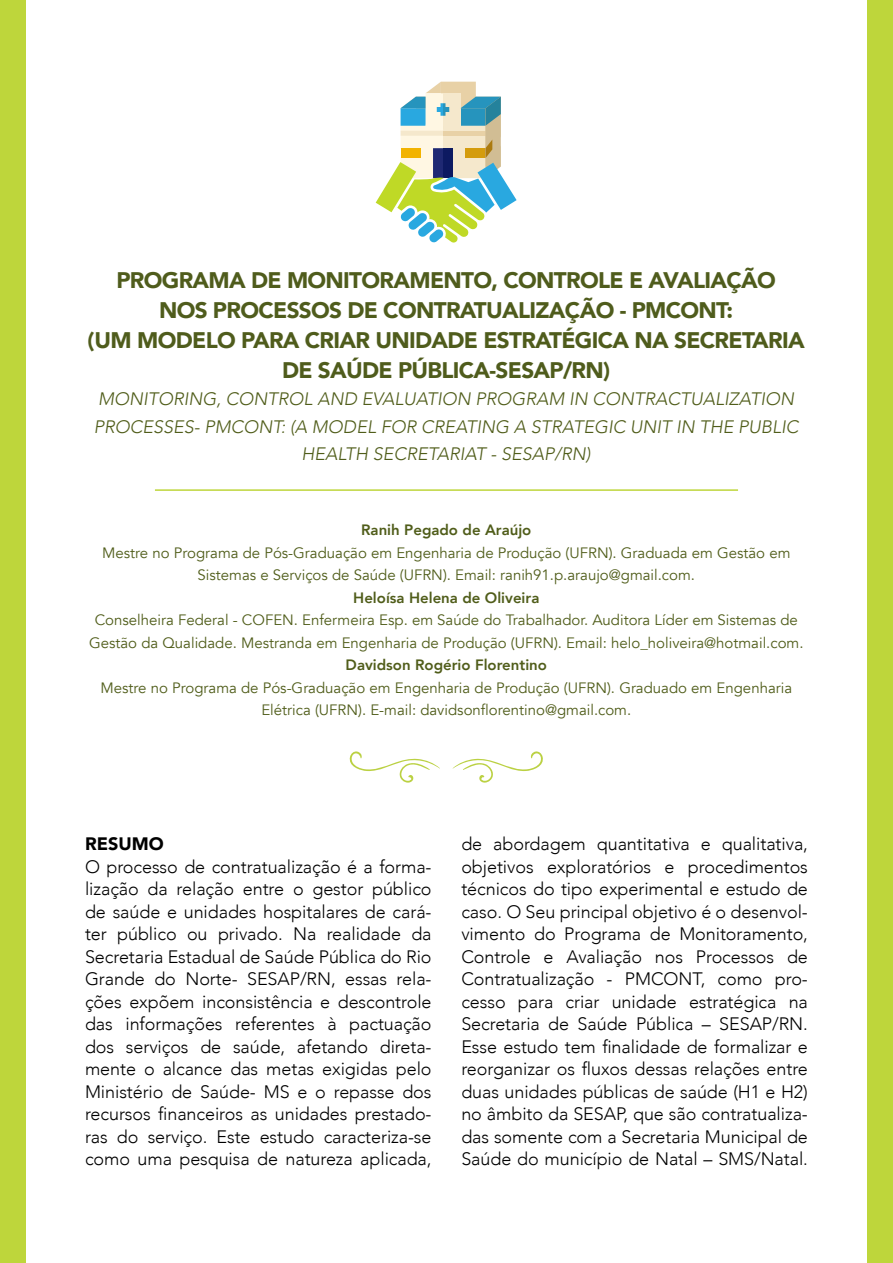
<style>
.page{position:relative;width:893px;height:1263px;background:#fff}
.page>*{position:absolute;margin:0;border:0;box-sizing:border-box;transform-origin:0 0}
.t1{font:900 22.5px/30px "Avenir";letter-spacing:-.03em;color:#4f5c1c;text-align:center}
.t2{font:300 18px/22.5px "Avenir";letter-spacing:-.005em;color:#000;text-align:justify}
.t3{font:italic 300 18px/27.6px "Avenir";color:#505d1a;text-align:center}
.t4{font:900 18px "Avenir";color:#000}
.t5{font:15px/22.5px "Avenir";color:#505d1a;text-align:center}
.t6{font:800 15px "Avenir";color:#505d1a}
</style>
<div class="page">
<div style="left:0;top:0;width:26px;height:1263px;background:#bed63b"></div>
<div style="left:867px;top:0;width:26px;height:1263px;background:#bed63b"></div>
<hr style="left:155px;top:489px;width:583px;height:2px;background:#bed63b">
<svg style="left:376px;top:82px;width:141px;height:161px"></svg>
<svg style="left:452px;top:751px;width:91px;height:32px"></svg>
<svg style="left:349px;top:751px;width:91px;height:32px"></svg>
<p class="t1" style="left:88px;top:264px;width:719px">PROGRAMA DE MONITORAMENTO, CONTROLE E AVALIAÇÃO<br>NOS PROCESSOS DE CONTRATUALIZAÇÃO - PMCONT:<br>(UM MODELO PARA CRIAR UNIDADE ESTRATÉGICA NA SECRETARIA DE SAÚDE PÚBLICA-SESAP/RN)</p>
<p class="t3" style="left:94px;top:385px;width:706px">MONITORING, CONTROL AND EVALUATION PROGRAM IN CONTRACTUALIZATION<br>PROCESSES- PMCONT: (A MODEL FOR CREATING A STRATEGIC UNIT IN THE PUBLIC<br>HEALTH SECRETARIAT - SESAP/RN)</p>
<p class="t6" style="left:361px;top:518px;width:172px">Ranih Pegado de Araújo</p>
<p class="t5" style="left:102px;top:541px;width:690px">Mestre no Programa de Pós-Graduação em Engenharia de Produção (UFRN). Graduada em Gestão em<br>Sistemas e Serviços de Saúde (UFRN). Email: ranih91.p.araujo@gmail.com.</p>
<p class="t6" style="left:353px;top:586px;width:188px">Heloísa Helena de Oliveira</p>
<p class="t5" style="left:89px;top:609px;width:716px">Conselheira Federal - COFEN. Enfermeira Esp. em Saúde do Trabalhador. Auditora Líder em Sistemas de<br>Gestão da Qualidade. Mestranda em Engenharia de Produção (UFRN). Email: helo_holiveira@hotmail.com.</p>
<p class="t6" style="left:346px;top:653px;width:203px">Davidson Rogério Florentino</p>
<p class="t5" style="left:101px;top:676px;width:693px">Mestre no Programa de Pós-Graduação em Engenharia de Produção (UFRN). Graduado em Engenharia<br>Elétrica (UFRN). E-mail: davidsonflorentino@gmail.com.</p>
<p class="t4" style="left:85px;top:828px;width:80px">RESUMO</p>
<p class="t2" style="left:85px;top:855px;width:348px">O processo de contratualização é a forma&shy;lização da relação entre o gestor público de saúde e unidades hospitalares de cará&shy;ter público ou privado. Na realidade da Secretaria Estadual de Saúde Pública do Rio Grande do Norte- SESAP/RN, essas rela&shy;ções expõem inconsistência e descontrole das informações referentes à pactuação dos serviços de saúde, afetando direta&shy;mente o alcance das metas exigidas pelo Ministério de Saúde- MS e o repasse dos recursos financeiros as unidades prestado&shy;ras do serviço. Este estudo caracteriza-se como uma pesquisa de natureza aplicada,</p>
<p class="t2" style="left:461px;top:833px;width:348px">de abordagem quantitativa e qualitativa, objetivos exploratórios e procedimentos técnicos do tipo experimental e estudo de caso. O Seu principal objetivo é o desenvol&shy;vimento do Programa de Monitoramento, Controle e Avaliação nos Processos de Contratualização - PMCONT, como pro&shy;cesso para criar unidade estratégica na Secretaria de Saúde Pública – SESAP/RN.<br>Esse estudo tem finalidade de formalizar e reorganizar os fluxos dessas relações entre duas unidades públicas de saúde (H1 e H2) no âmbito da SESAP, que são contratualiza&shy;das somente com a Secretaria Municipal de Saúde do município de Natal – SMS/Natal.</p>
</div>
